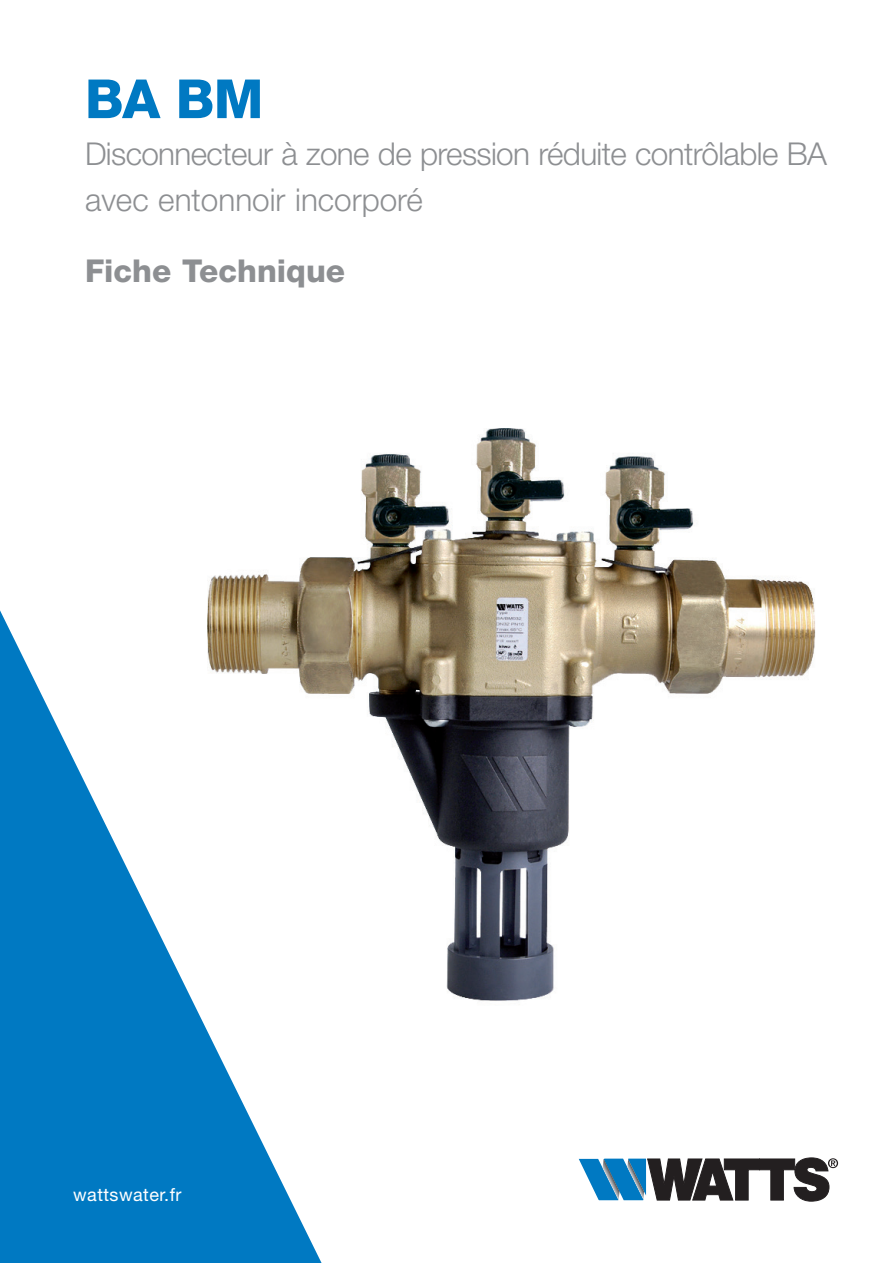
<style>
.page{position:relative;width:893px;height:1263px;background:#fff}
.page>*{position:absolute;margin:0;border:0;box-sizing:border-box;transform-origin:0 0}
.t1{font:800 54px "Helvetica Neue LT Std";color:#0079c2}
.t2{font:300 31.5px/46.5px "Helvetica Neue LT Std";letter-spacing:-.02em;color:#8d8f92}
.t3{font:800 31.5px "Helvetica Neue LT Std";color:#8d8f92}
.t4{font:18px "Helvetica Neue LT Std";letter-spacing:.025em;color:#fff}
</style>
<div class="page">
<svg style="left:579px;top:1158px;width:259px;height:43px"></svg>
<svg style="left:0;top:610px;width:322px;height:653px;fill:#0079c2"></svg>
<img style="left:202px;top:428px;width:614px;height:581px">
<h1 class="t1" style="left:85px;top:67px;width:180px">BA BM</h1>
<p class="t2" style="left:85px;top:129px;width:743px">Disconnecteur à zone de pression réduite contrôlable BA avec entonnoir incorporé</p>
<p class="t3" style="left:85px;top:252px;width:262px">Fiche Technique</p>
<p class="t4" style="left:73px;top:1184px;width:110px">wattswater.fr</p>
</div>
